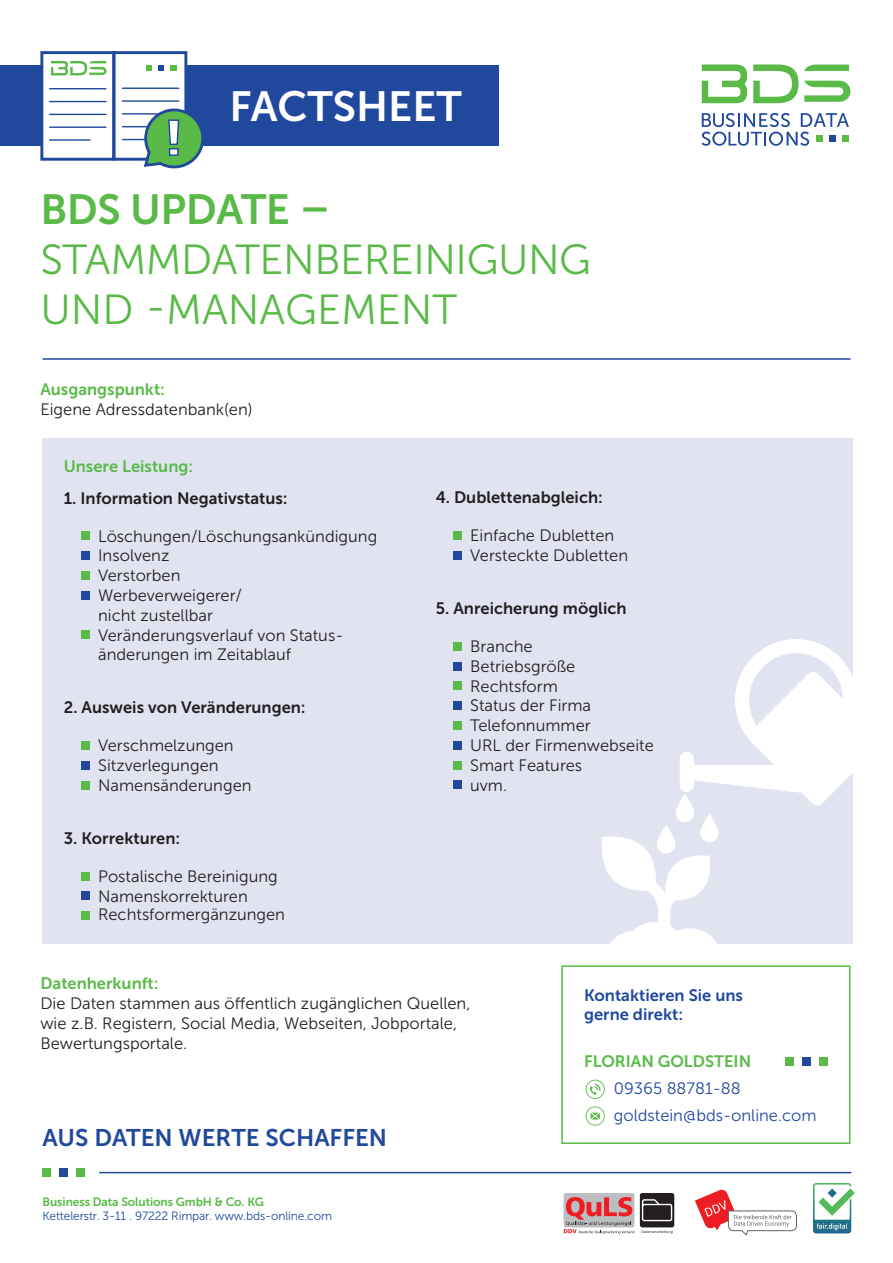
<style>
.page{position:relative;width:893px;height:1263px;background:#fff}
.page>*{position:absolute;margin:0;border:0;box-sizing:border-box;transform-origin:0 0}
.t1{font:42px/50.4px "Museo Sans 300";letter-spacing:-.01em;color:#59ba47}
.t2{font:42px "Museo Sans 700";letter-spacing:-.01em;color:#59ba47}
.t3{font:42px "Museo Sans 700";color:#fff}
.t4{font:24px "Museo Sans 700";color:#20489d}
.t5{font:16.5px/19.8px "Museo Sans 300";color:#231f20}
.t6{font:16.5px "Museo Sans 700";color:#231f20}
.t7{font:16.5px "Museo Sans 700";color:#59ba47}
.t8{font:16.5px/27px "Museo Sans 300";color:#20489d}
.t9{font:16.5px/19.8px "Museo Sans 700";color:#20489d}
.t10{font:12px "Museo Sans 300";letter-spacing:-.01em;color:#20489d}
.t11{font:12px "Museo Sans 700";letter-spacing:-.01em;color:#59ba47}
</style>
<div class="page">
<div style="left:0;top:65px;width:499px;height:81px;background:#20489d"></div>
<svg style="left:702px;top:113px;width:147px;height:33px"></svg>
<div style="left:842px;top:135px;width:7px;height:7px;background:#59ba47"></div>
<div style="left:829px;top:135px;width:7px;height:7px;background:#20489d"></div>
<div style="left:817px;top:135px;width:6px;height:7px;background:#59ba47"></div>
<svg style="left:753px;top:64px;width:45px;height:39px"></svg>
<svg style="left:702px;top:64px;width:45px;height:39px"></svg>
<svg style="left:804px;top:65px;width:45px;height:6px"></svg>
<svg style="left:804px;top:81px;width:46px;height:21px"></svg>
<hr style="left:99px;top:1172px;width:752px;height:1px;background:#20489d">
<div style="left:77px;top:1168px;width:8px;height:9px;background:#59ba47"></div>
<div style="left:60px;top:1168px;width:8px;height:9px;background:#20489d"></div>
<div style="left:43px;top:1168px;width:8px;height:9px;background:#59ba47"></div>
<div style="left:819px;top:1057px;width:9px;height:9px;background:#59ba47"></div>
<div style="left:802px;top:1057px;width:8px;height:9px;background:#20489d"></div>
<div style="left:785px;top:1057px;width:8px;height:9px;background:#59ba47"></div>
<div style="left:561px;top:965px;width:289px;height:179px;border:2px solid #59ba47"></div>
<svg style="left:586px;top:1080px;width:19px;height:19px"></svg>
<svg style="left:586px;top:1106px;width:19px;height:20px"></svg>
<hr style="left:43px;top:358px;width:807px;height:2px;background:#20489d">
<div style="left:43px;top:438px;width:810px;height:506px;background:#e1e3f1"></div>
<div style="left:81px;top:532px;width:8px;height:8px;background:#59ba47"></div>
<div style="left:81px;top:551px;width:8px;height:9px;background:#20489d"></div>
<div style="left:81px;top:571px;width:8px;height:9px;background:#59ba47"></div>
<div style="left:81px;top:591px;width:8px;height:8px;background:#20489d"></div>
<div style="left:81px;top:631px;width:8px;height:8px;background:#59ba47"></div>
<div style="left:81px;top:741px;width:8px;height:9px;background:#59ba47"></div>
<div style="left:81px;top:761px;width:8px;height:9px;background:#20489d"></div>
<div style="left:81px;top:781px;width:8px;height:8px;background:#59ba47"></div>
<div style="left:81px;top:872px;width:8px;height:8px;background:#59ba47"></div>
<div style="left:81px;top:892px;width:8px;height:8px;background:#20489d"></div>
<div style="left:81px;top:911px;width:8px;height:9px;background:#59ba47"></div>
<div style="left:453px;top:531px;width:8px;height:9px;background:#59ba47"></div>
<div style="left:453px;top:551px;width:8px;height:8px;background:#20489d"></div>
<div style="left:453px;top:642px;width:8px;height:8px;background:#59ba47"></div>
<div style="left:453px;top:662px;width:8px;height:8px;background:#20489d"></div>
<div style="left:453px;top:682px;width:8px;height:8px;background:#59ba47"></div>
<div style="left:453px;top:701px;width:8px;height:9px;background:#20489d"></div>
<div style="left:453px;top:721px;width:8px;height:9px;background:#59ba47"></div>
<div style="left:453px;top:741px;width:8px;height:8px;background:#20489d"></div>
<div style="left:453px;top:761px;width:8px;height:8px;background:#59ba47"></div>
<div style="left:453px;top:781px;width:8px;height:8px;background:#20489d"></div>
<div style="left:40px;top:51px;width:75px;height:110px;border:3px solid #20489d"></div>
<svg style="left:41px;top:53px;width:162px;height:116px"></svg>
<div style="left:702px;top:817px;width:15px;height:23px;background:#fff;border-radius:8px"></div>
<div style="left:700px;top:815px;width:19px;height:27px;border:3px solid #fff;border-radius:8px"></div>
<div style="left:658px;top:828px;width:16px;height:24px;background:#fff;border-radius:8px"></div>
<div style="left:657px;top:826px;width:18px;height:27px;border:3px solid #fff;border-radius:8px"></div>
<svg style="left:676px;top:639px;width:177px;height:185px"></svg>
<svg style="left:602px;top:835px;width:117px;height:109px"></svg>
<svg style="left:695px;top:1189px;width:102px;height:46px"></svg>
<div style="left:564px;top:1193px;width:70px;height:34px;background:#bcbdc0;border-radius:2px"></div>
<svg style="left:564px;top:1197px;width:70px;height:37px"></svg>
<div style="left:640px;top:1193px;width:34px;height:34px;background:#231f20;border-radius:2px"></div>
<svg style="left:642px;top:1230px;width:30px;height:4px"></svg>
<div style="left:642px;top:1204px;width:30px;height:17px;border:1px solid #fff;border-radius:2px"></div>
<svg style="left:641px;top:1199px;width:20px;height:9px"></svg>
<svg style="left:813px;top:1183px;width:42px;height:51px"></svg>
<h1 class="t3" style="left:230px;top:83px;width:234px">FACTSHEET</h1>
<h1 class="t2" style="left:40px;top:186px;width:292px">BDS UPDATE –</h1>
<h1 class="t1" style="left:40px;top:235px;width:552px">STAMMDATENBEREINIGUNG<br>UND -MANAGEMENT</h1>
<p class="t7" style="left:40px;top:380px;width:126px">Ausgangspunkt:</p>
<p class="t5" style="left:40px;top:399px;width:214px">Eigene Adressdatenbank(en)</p>
<p class="t7" style="left:64px;top:457px;width:131px">Unsere Leistung:</p>
<p class="t6" style="left:64px;top:489px;width:225px">1. Information Negativstatus:</p>
<p class="t5" style="left:98px;top:526px;width:281px">Löschungen/Löschungsankündigung<br>Insolvenz<br>Verstorben<br>Werbeverweigerer/<br>nicht zustellbar<br>Veränderungsverlauf von Status&shy;änderungen im Zeitablauf</p>
<p class="t6" style="left:64px;top:698px;width:243px">2. Ausweis von Veränderungen:</p>
<p class="t5" style="left:98px;top:736px;width:155px">Verschmelzungen<br>Sitzverlegungen<br>Namensänderungen</p>
<p class="t6" style="left:64px;top:829px;width:118px">3. Korrekturen:</p>
<p class="t5" style="left:98px;top:866px;width:181px">Postalische Bereinigung<br>Namenskorrekturen</p>
<p class="t5" style="left:98px;top:904px;width:188px">Rechtsformergänzungen</p>
<p class="t6" style="left:436px;top:488px;width:169px">4. Dublettenabgleich:</p>
<p class="t5" style="left:470px;top:526px;width:159px">Einfache Dubletten<br>Versteckte Dubletten</p>
<p class="t6" style="left:436px;top:599px;width:192px">5. Anreicherung möglich</p>
<p class="t5" style="left:470px;top:636px;width:185px">Branche<br>Betriebsgröße<br>Rechtsform<br>Status der Firma<br>Telefonnummer<br>URL der Firmenwebseite<br>Smart Features<br>uvm.</p>
<p class="t7" style="left:40px;top:974px;width:120px">Datenherkunft:</p>
<p class="t5" style="left:40px;top:993px;width:432px">Die Daten stammen aus öffentlich zugänglichen Quellen, wie z. B. Registern, Social Media, Webseiten, Jobportale,<br>Bewertungsportale.</p>
<h2 class="t4" style="left:43px;top:1124px;width:346px">AUS DATEN WERTE SCHAFFEN</h2>
<p class="t11" style="left:43px;top:1195px;width:223px">Business Data Solutions GmbH &amp; Co. KG</p>
<p class="t10" style="left:43px;top:1210px;width:291px">Kettelerstr. 3-11 . 97222 Rimpar. www.bds-online.com</p>
<p class="t9" style="left:584px;top:985px;width:160px">Kontaktieren Sie uns gerne direkt:</p>
<p class="t7" style="left:584px;top:1052px;width:169px">FLORIAN GOLDSTEIN</p>
<p class="t8" style="left:614px;top:1075px;width:204px">09365 88781-88 goldstein@bds-online.com</p>
</div>
